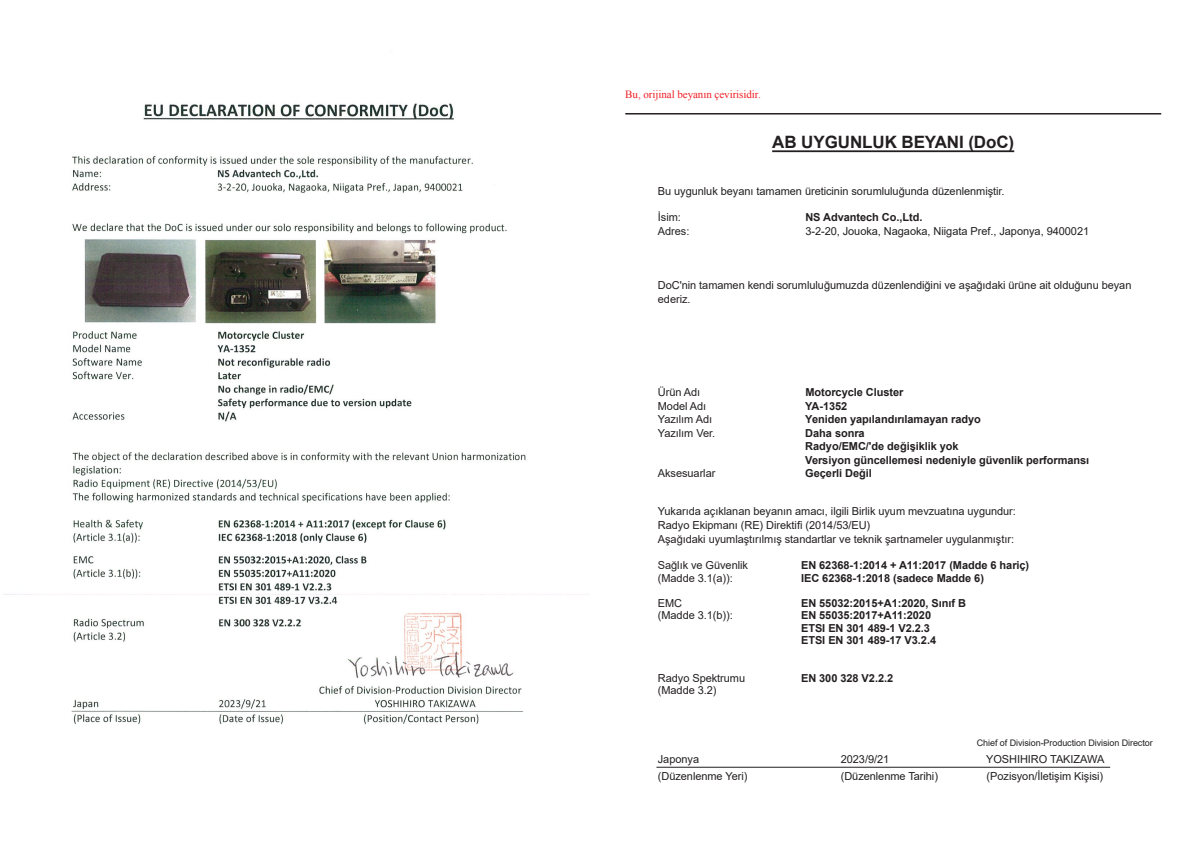
<style>
.page{position:relative;width:1191px;height:842px;background:#fff}
.page>*{position:absolute;margin:0;border:0;box-sizing:border-box;transform-origin:0 0}
.t1{font:700 17px "Arial";letter-spacing:-.005em;color:#231f20}
.t2{font:11px/14px "Arial";letter-spacing:-.005em;color:#231f20}
.t3{font:700 11px/12.5px "Arial";letter-spacing:-.005em;color:#231f20}
.t4{font:11px "Times New Roman";letter-spacing:-.005em;color:#ee1d23}
.t5{font:9px "Arial";letter-spacing:-.01em;color:#231f20}
</style>
<div class="page">
<img style="left:4px;top:103px;width:579px;height:622px">
<hr style="left:772px;top:150px;width:242px;height:2px;background:#231f20">
<hr style="left:656px;top:767px;width:454px;height:1px;background:#231f20">
<hr style="left:625px;top:113px;width:536px;height:2px;background:#231f20">
<p class="t4" style="left:625px;top:87px;width:137px">Bu, orijinal beyanın çevirisidir.</p>
<h1 class="t1" style="left:772px;top:130px;width:244px">AB UYGUNLUK BEYANI (DoC)</h1>
<p class="t2" style="left:658px;top:184px;width:348px">Bu uygunluk beyanı tamamen üreticinin sorumluluğunda düzenlenmiştir.</p>
<p class="t2" style="left:658px;top:210px;width:25px">İsim:</p>
<p class="t3" style="left:805px;top:211px;width:119px">NS Advantech Co.,Ltd.</p>
<p class="t2" style="left:658px;top:224px;width:33px">Adres:</p>
<p class="t2" style="left:805px;top:224px;width:285px">3-2-20, Jouoka, Nagaoka, Niigata Pref., Japonya, 9400021</p>
<p class="t2" style="left:658px;top:278px;width:475px">DoC'nin tamamen kendi sorumluluğumuzda düzenlendiğini ve aşağıdaki ürüne ait olduğunu beyan ederiz.</p>
<p class="t2" style="left:658px;top:385px;width:44px">Ürün Adı</p>
<p class="t3" style="left:805px;top:386px;width:100px">Motorcycle Cluster</p>
<p class="t2" style="left:658px;top:399px;width:50px">Model Adı</p>
<p class="t3" style="left:805px;top:400px;width:44px">YA-1352</p>
<p class="t2" style="left:658px;top:412px;width:56px">Yazılım Adı</p>
<p class="t3" style="left:805px;top:413px;width:177px">Yeniden yapılandırılamayan radyo</p>
<p class="t2" style="left:658px;top:426px;width:59px">Yazılım Ver.</p>
<p class="t3" style="left:805px;top:426px;width:285px;line-height:13.5px">Daha sonra<br>Radyo/EMC/'de değişiklik yok<br>Versiyon güncellemesi nedeniyle güvenlik performansı</p>
<p class="t2" style="left:658px;top:466px;width:59px">Aksesuarlar</p>
<p class="t3" style="left:805px;top:467px;width:68px">Geçerli Değil</p>
<p class="t2" style="left:658px;top:504px;width:359px">Yukarıda açıklanan beyanın amacı, ilgili Birlik uyum mevzuatına uygundur:<br>Radyo Ekipmanı (RE) Direktifi (2014/53/EU)<br>Aşağıdaki uyumlaştırılmış standartlar ve teknik şartnameler uygulanmıştır:</p>
<p class="t2" style="left:658px;top:559px;width:92px;line-height:12.5px">Sağlık ve Güvenlik (Madde 3.1(a)):</p>
<p class="t2" style="left:658px;top:597px;width:77px;line-height:12.5px">EMC<br>(Madde 3.1(b)):</p>
<p class="t2" style="left:658px;top:672px;width:89px;line-height:12.5px">Radyo Spektrumu (Madde 3.2)</p>
<p class="t3" style="left:801px;top:559px;width:230px">EN 62368-1:2014 + A11:2017 (Madde 6 hariç)<br>IEC 62368-1:2018 (sadece Madde 6)</p>
<p class="t3" style="left:801px;top:597px;width:167px">EN 55032:2015+A1:2020, Sınıf B<br>EN 55035:2017+A11:2020<br>ETSI EN 301 489-1 V2.2.3<br>ETSI EN 301 489-17 V3.2.4</p>
<p class="t3" style="left:801px;top:672px;width:94px">EN 300 328 V2.2.2</p>
<p class="t5" style="left:977px;top:737px;width:177px">Chief of Division-Production Division Director</p>
<p class="t2" style="left:658px;top:750px;width:91px;line-height:17px">Japonya (Düzenlenme Yeri)</p>
<p class="t2" style="left:840px;top:750px;width:99px;line-height:17px">2023/9/21 (Düzenlenme Tarihi)</p>
<p class="t2" style="left:986px;top:750px;width:120px;line-height:17px">YOSHIHIRO TAKIZAWA (Pozisyon/İletişim Kişisi)</p>
</div>
